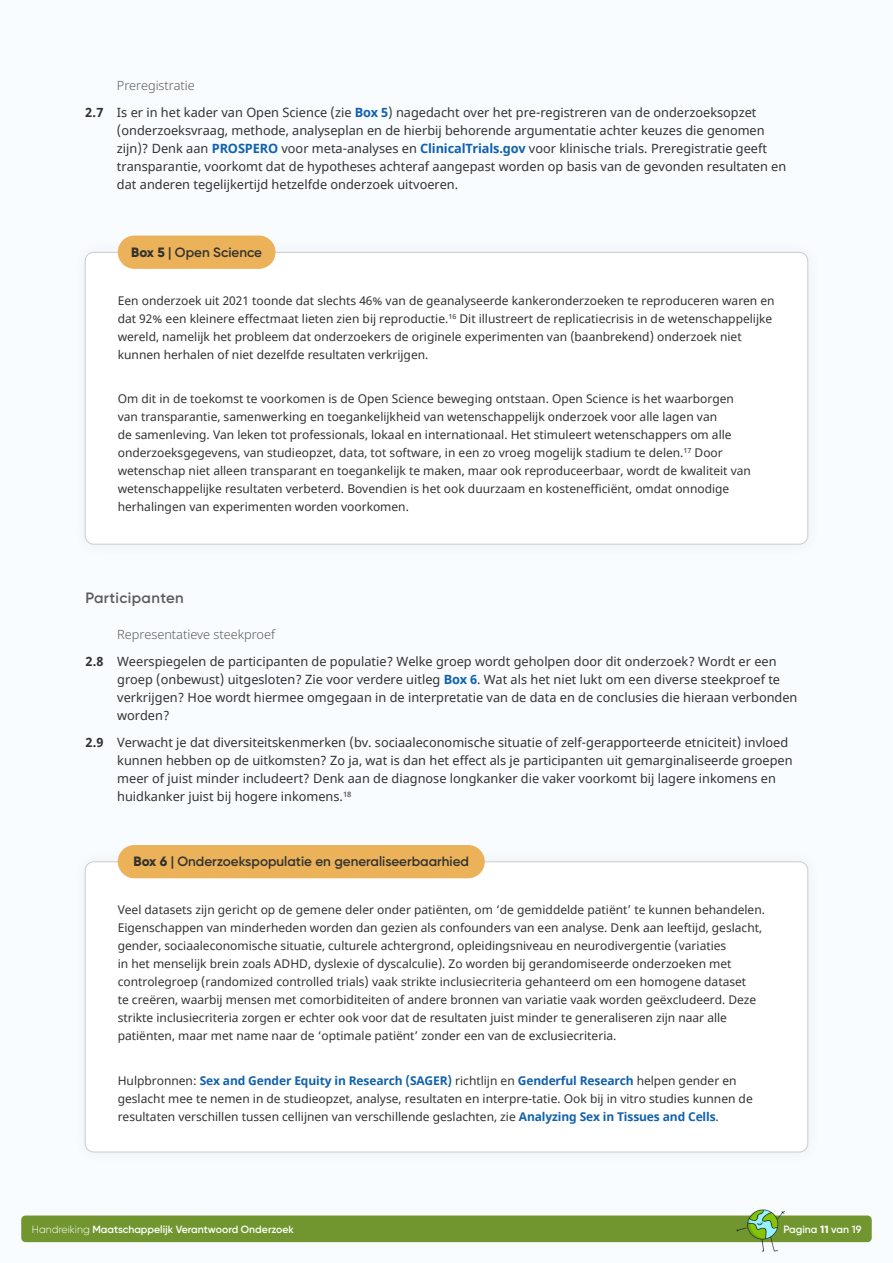
<style>
.page{position:relative;width:893px;height:1263px;background:#f8fcff}
.page>*{position:absolute;margin:0;border:0;box-sizing:border-box;transform-origin:0 0}
.t1{font:600 15px "Gilroy";letter-spacing:.025em;color:#5b5b5a}
.t2{font:600 13.5px "Gilroy";color:#323230}
.t3{font:12.75px/18px "Noto Sans";color:#323230}
.t4{font:12px/18px "Noto Sans";color:#323230}
.t5{font:600 10.5px "Gilroy";color:#fff}
.s1{font-weight:300;color:#5b5b5a}
.s2{font-weight:700}
.s3{font-weight:700;color:#1161ad}
.s4{font-weight:800}
.s5{font-weight:300}
</style>
<div class="page">
<div style="left:21px;top:1215px;width:851px;height:27px;background:#71962f;border-radius:4px"></div>
<img style="left:733px;top:1209px;width:53px;height:43px">
<div style="left:85px;top:252px;width:723px;height:292px;background:#fff;border-radius:9px"></div>
<div style="left:118px;top:236px;width:158px;height:33px;background:#ebb259;border-radius:17px"></div>
<div style="left:71px;top:848px;width:751px;height:318px;background:#323230;opacity:.07"></div>
<div style="left:85px;top:862px;width:723px;height:290px;background:#fff;border-radius:9px"></div>
<div style="left:118px;top:845px;width:367px;height:33px;background:#ebb259;border-radius:17px"></div>
<p class="t3" style="left:85px;top:72px;width:673px;line-height:27px;text-indent:32px"><span class="s1">Preregistratie<br></span><span class="s2">2.7</span> Is er in het kader van Open Science (zie <span class="s3">Box 5</span>) nagedacht over het pre-registreren van de onderzoeksopzet</p>
<p class="t3" style="left:117px;top:122px;width:671px">(onderzoeksvraag, methode, analyseplan en de hierbij behorende argumentatie achter keuzes die genomen zijn)? Denk aan <span class="s3">PROSPERO</span> voor meta-analyses en <span class="s3">ClinicalTrials.gov</span> voor klinische trials. Preregistratie geeft transparantie, voorkomt dat de hypotheses achteraf aangepast worden op basis van de gevonden resultaten en dat anderen tegelijkertijd hetzelfde onderzoek uitvoeren.</p>
<p class="t2" style="left:131px;top:243px;width:133px"><span class="s4">Box 5</span> | Open Science</p>
<p class="t4" style="left:118px;top:292px;width:658px">Een onderzoek uit 2021 toonde dat slechts 46% van de geanalyseerde kankeronderzoeken te reproduceren waren en dat 92% een kleinere effectmaat lieten zien bij reproductie.<sup>16</sup> Dit illustreert de replicatiecrisis in de wetenschappelijke wereld, namelijk het probleem dat onderzoekers de originele experimenten van (baanbrekend) onderzoek niet kunnen herhalen of niet dezelfde resultaten verkrijgen.</p>
<p class="t4" style="left:118px;top:390px;width:635px">Om dit in de toekomst te voorkomen is de Open Science beweging ontstaan. Open Science is het waarborgen van transparantie, samenwerking en toegankelijkheid van wetenschappelijk onderzoek voor alle lagen van<br>de samenleving. Van leken tot professionals, lokaal en internationaal. Het stimuleert wetenschappers om alle onderzoeksgegevens, van studieopzet, data, tot software, in een zo vroeg mogelijk stadium te delen.<sup>17</sup> Door wetenschap niet alleen transparant en toegankelijk te maken, maar ook reproduceerbaar, wordt de kwaliteit van wetenschappelijke resultaten verbeterd. Bovendien is het ook duurzaam en kostenefficiënt, omdat onnodige herhalingen van experimenten worden voorkomen.</p>
<p class="t1" style="left:85px;top:588px;width:100px">Participanten</p>
<p class="t3" style="left:85px;top:621px;width:693px;line-height:27px;text-indent:32px"><span class="s1">Representatieve steekproef<br></span><span class="s2">2.8</span> Weerspiegelen de participanten de populatie? Welke groep wordt geholpen door dit onderzoek? Wordt er een</p>
<p class="t3" style="left:117px;top:671px;width:682px">groep (onbewust) uitgesloten? Zie voor verdere uitleg <span class="s3">Box 6</span>. Wat als het niet lukt om een diverse steekproef te verkrijgen? Hoe wordt hiermee omgegaan in de interpretatie van de data en de conclusies die hieraan verbonden worden?</p>
<p class="t3" style="left:117px;top:734px;width:677px;text-indent:-32px"><span class="s2">2.9</span> Verwacht je dat diversiteitskenmerken (bv. sociaaleconomische situatie of zelf-gerapporteerde etniciteit) invloed kunnen hebben op de uitkomsten? Zo ja, wat is dan het effect als je participanten uit gemarginaliseerde groepen meer of juist minder includeert? Denk aan de diagnose longkanker die vaker voorkomt bij lagere inkomens en huidkanker juist bij hogere inkomens.<sup>18</sup></p>
<p class="t2" style="left:134px;top:853px;width:337px"><span class="s4">Box 6</span> | Onderzoekspopulatie en generaliseerbaarhied</p>
<p class="t4" style="left:118px;top:901px;width:649px">Veel datasets zijn gericht op de gemene deler onder patiënten, om ‘de gemiddelde patiënt’ te kunnen behandelen.<br>Eigenschappen van minderheden worden dan gezien als confounders van een analyse. Denk aan leeftijd, geslacht, gender, sociaaleconomische situatie, culturele achtergrond, opleidingsniveau en neurodivergentie (variaties<br>in het menselijk brein zoals ADHD, dyslexie of dyscalculie). Zo worden bij gerandomiseerde onderzoeken met controlegroep (randomized controlled trials) vaak strikte inclusiecriteria gehanteerd om een homogene dataset<br>te creëren, waarbij mensen met comorbiditeiten of andere bronnen van variatie vaak worden geëxcludeerd. Deze strikte inclusiecriteria zorgen er echter ook voor dat de resultaten juist minder te generaliseren zijn naar alle patiënten, maar met name naar de ‘optimale patiënt’ zonder een van de exclusiecriteria.</p>
<p class="t4" style="left:118px;top:1072px;width:636px">Hulpbronnen: <span class="s3">Sex and Gender Equity in Research (SAGER)</span> richtlijn en <span class="s3">Genderful Research</span> helpen gender en geslacht mee te nemen in de studieopzet, analyse, resultaten en interpre-tatie. Ook bij in vitro studies kunnen de resultaten verschillen tussen cellijnen van verschillende geslachten, zie <span class="s3">Analyzing Sex in Tissues and Cells</span>.</p>
<p class="t5" style="left:32px;top:1223px;width:264px"><span class="s5">Handreiking</span> Maatschappelijk Verantwoord Onderzoek</p>
<p class="t5" style="left:783px;top:1223px;width:79px">Pagina <span class="s4">11</span> van 19</p>
</div>
